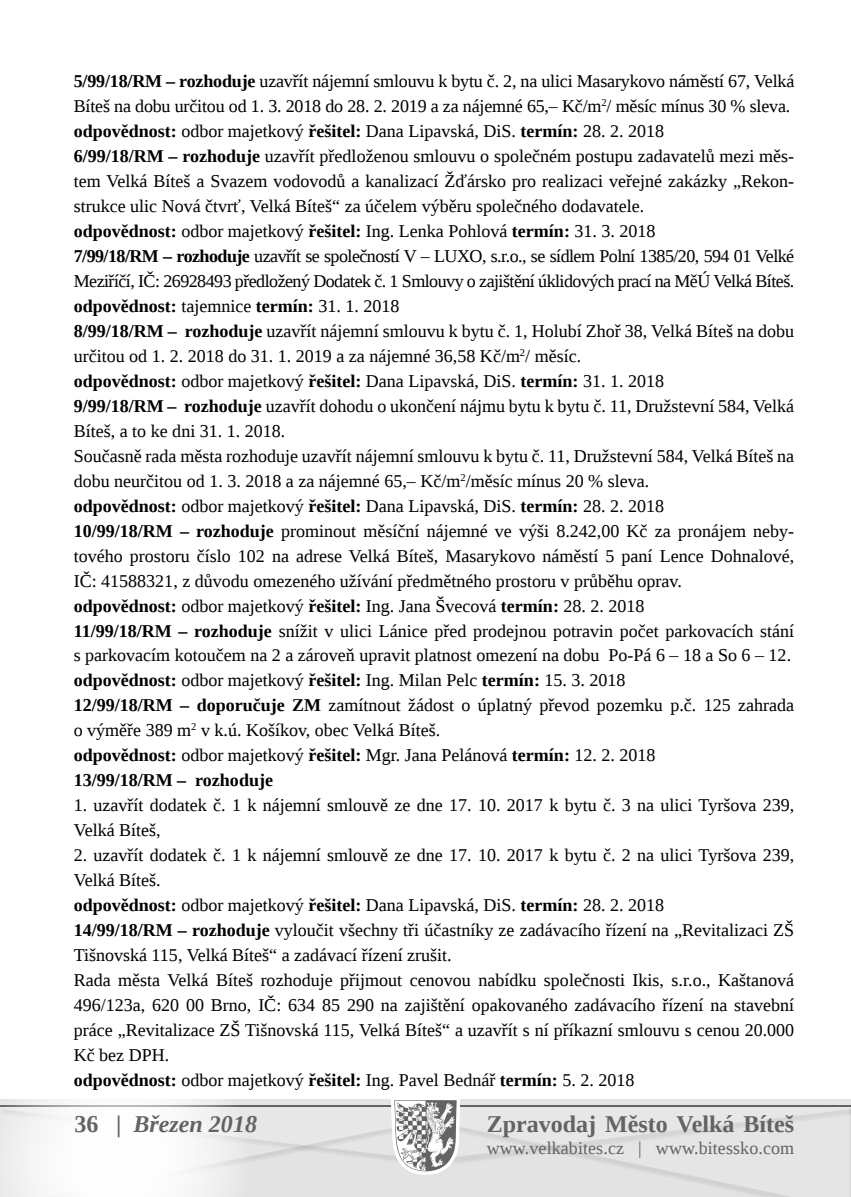
<style>
.page{position:relative;width:851px;height:1197px;background:#fff}
.page>*{position:absolute;margin:0;border:0;box-sizing:border-box;transform-origin:0 0}
.t1{font:700 24px "Liberation Serif";color:#646363}
.t2{font:italic 700 24px "Liberation Serif";color:#646363}
.t3{font:18px/25px "Liberation Serif";color:#000}
.t4{font:18px "Liberation Serif";letter-spacing:.005em;color:#646363}
.s1{font-weight:700}
.s2{font-style:normal}
</style>
<div class="page">
<svg style="left:0;top:1099px;width:851px;height:97px"></svg>
<p class="t3" style="left:74px;top:69px;width:722px"><span class="s1">5/99/18/RM – rozhoduje</span> uzavřít nájemní smlouvu k bytu č. 2, na ulici Masarykovo náměstí 67, Velká Bíteš na dobu určitou od 1. 3. 2018 do 28. 2. 2019 a za nájemné 65,– Kč/m<sup>2</sup>/ měsíc mínus 30 % sleva. <span class="s1">odpovědnost:</span> odbor majetkový <span class="s1">řešitel:</span> Dana Lipavská, DiS. <span class="s1">termín:</span> 28. 2. 2018<br><span class="s1">6/99/18/RM – rozhoduje</span> uzavřít předloženou smlouvu o společném postupu zadavatelů mezi měs&shy;tem Velká Bíteš a Svazem vodovodů a kanalizací Žďársko pro realizaci veřejné zakázky „Rekon&shy;strukce ulic Nová čtvrť, Velká Bíteš“ za účelem výběru společného dodavatele.<br><span class="s1">odpovědnost:</span> odbor majetkový <span class="s1">řešitel:</span> Ing. Lenka Pohlová <span class="s1">termín:</span> 31. 3. 2018<br><span class="s1">7/99/18/RM – rozhoduje</span> uzavřít se společností V – LUXO, s.r.o., se sídlem Polní 1385/20, 594 01 Velké Meziříčí, IČ: 26928493 předložený Dodatek č. 1 Smlouvy o zajištění úklidových prací na MěÚ Velká Bíteš. <span class="s1">odpovědnost:</span> tajemnice <span class="s1">termín:</span> 31. 1. 2018<br><span class="s1">8/99/18/RM – rozhoduje</span> uzavřít nájemní smlouvu k bytu č. 1, Holubí Zhoř 38, Velká Bíteš na dobu určitou od 1. 2. 2018 do 31. 1. 2019 a za nájemné 36,58 Kč/m<sup>2</sup>/ měsíc.<br><span class="s1">odpovědnost:</span> odbor majetkový <span class="s1">řešitel:</span> Dana Lipavská, DiS. <span class="s1">termín:</span> 31. 1. 2018<br><span class="s1">9/99/18/RM – rozhoduje</span> uzavřít dohodu o ukončení nájmu bytu k bytu č. 11, Družstevní 584, Velká Bíteš, a to ke dni 31. 1. 2018.<br>Současně rada města rozhoduje uzavřít nájemní smlouvu k bytu č. 11, Družstevní 584, Velká Bíteš na dobu neurčitou od 1. 3. 2018 a za nájemné 65,– Kč/m<sup>2</sup>/měsíc mínus 20 % sleva.<br><span class="s1">odpovědnost:</span> odbor majetkový <span class="s1">řešitel:</span> Dana Lipavská, DiS. <span class="s1">termín:</span> 28. 2. 2018<br><span class="s1">10/99/18/RM – rozhoduje</span> prominout měsíční nájemné ve výši 8.242,00 Kč za pronájem neby&shy;tového prostoru číslo 102 na adrese Velká Bíteš, Masarykovo náměstí 5 paní Lence Dohnalové, IČ: 41588321, z důvodu omezeného užívání předmětného prostoru v průběhu oprav.<br><span class="s1">odpovědnost:</span> odbor majetkový <span class="s1">řešitel:</span> Ing. Jana Švecová <span class="s1">termín:</span> 28. 2. 2018<br><span class="s1">11/99/18/RM – rozhoduje</span> snížit v ulici Lánice před prodejnou potravin počet parkovacích stání s parkovacím kotoučem na 2 a zároveň upravit platnost omezení na dobu Po-Pá 6 – 18 a So 6 – 12. <span class="s1">odpovědnost:</span> odbor majetkový <span class="s1">řešitel:</span> Ing. Milan Pelc <span class="s1">termín:</span> 15. 3. 2018<br><span class="s1">12/99/18/RM – doporučuje ZM</span> zamítnout žádost o úplatný převod pozemku p.č. 125 zahrada o výměře 389 m<sup>2</sup> v k.ú. Košíkov, obec Velká Bíteš.<br><span class="s1">odpovědnost:</span> odbor majetkový <span class="s1">řešitel:</span> Mgr. Jana Pelánová <span class="s1">termín:</span> 12. 2. 2018<br><span class="s1">13/99/18/RM – rozhoduje</span></p>
<p class="t3" style="left:74px;top:792px;width:722px">1. uzavřít dodatek č. 1 k nájemní smlouvě ze dne 17. 10. 2017 k bytu č. 3 na ulici Tyršova 239,<br>Velká Bíteš,</p>
<p class="t3" style="left:74px;top:842px;width:722px">2. uzavřít dodatek č. 1 k nájemní smlouvě ze dne 17. 10. 2017 k bytu č. 2 na ulici Tyršova 239, Velká Bíteš.<br><span class="s1">odpovědnost:</span> odbor majetkový <span class="s1">řešitel:</span> Dana Lipavská, DiS. <span class="s1">termín:</span> 28. 2. 2018<br><span class="s1">14/99/18/RM – rozhoduje</span> vyloučit všechny tři účastníky ze zadávacího řízení na „Revitalizaci ZŠ Tišnovská 115, Velká Bíteš“ a zadávací řízení zrušit.<br>Rada města Velká Bíteš rozhoduje přijmout cenovou nabídku společnosti Ikis, s.r.o., Kaštanová 496/123a, 620 00 Brno, IČ: 634 85 290 na zajištění opakovaného zadávacího řízení na stavební práce „Revitalizace ZŠ Tišnovská 115, Velká Bíteš“ a uzavřít s ní příkazní smlouvu s cenou 20.000<br>Kč bez DPH.<br><span class="s1">odpovědnost:</span> odbor majetkový <span class="s1">řešitel:</span> Ing. Pavel Bednář <span class="s1">termín:</span> 5. 2. 2018</p>
<h1 class="t2" style="left:74px;top:1108px;width:184px"><span class="s2">36 |</span> Březen 2018</h1>
<h1 class="t1" style="left:486px;top:1107px;width:309px">Zpravodaj Město Velká Bíteš</h1>
<p class="t4" style="left:486px;top:1135px;width:309px">www.velkabites.cz | www.bitessko.com</p>
</div>
